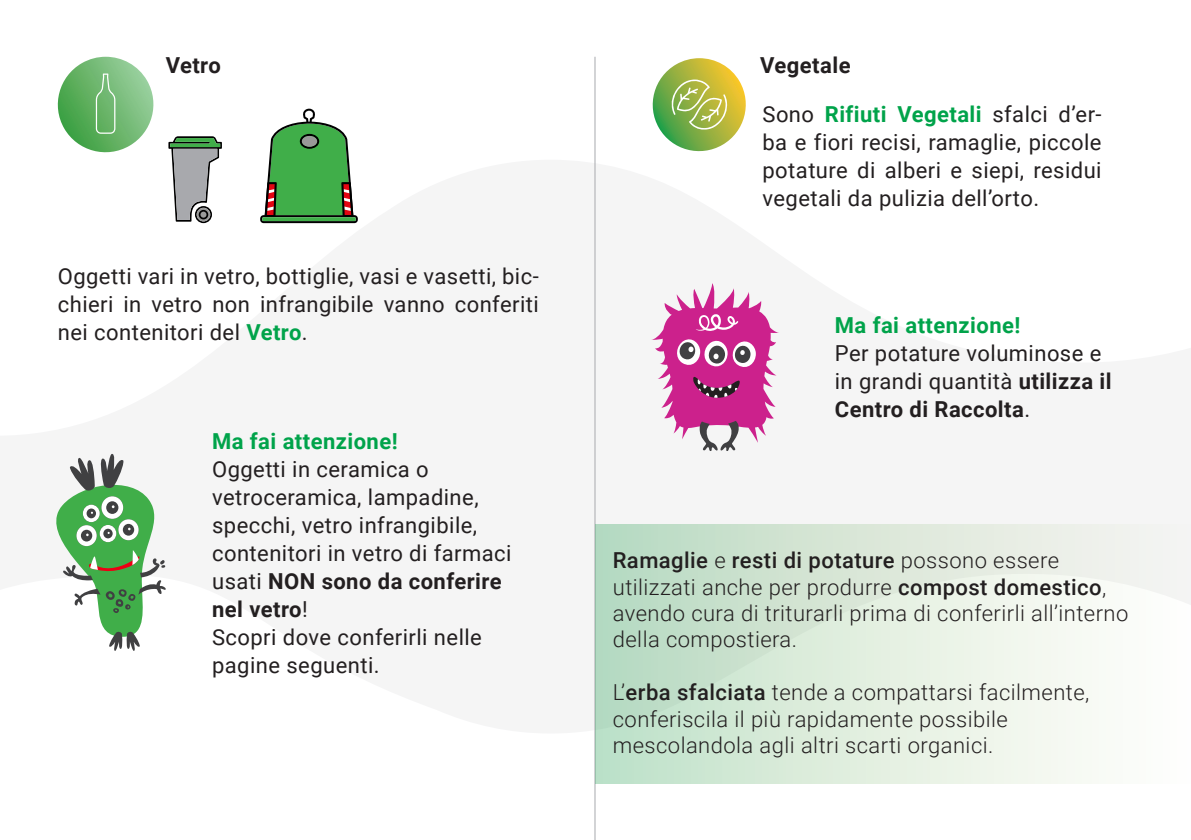
<style>
.page{position:relative;width:1191px;height:840px;background:#fff}
.page>*{position:absolute;margin:0;border:0;box-sizing:border-box;transform-origin:0 0}
.t1{font:22px/28px "Roboto";letter-spacing:.02em;color:#231f20;text-align:justify}
.t2{font:300 22px/26.4px "Roboto";letter-spacing:.02em;color:#231f20}
.t3{font:700 22px "Roboto";letter-spacing:.02em;color:#00a34a}
.t4{font:700 22px "Roboto";letter-spacing:.02em;color:#231f20}
.s1{font-weight:700;color:#00a34a}
.s2{font-weight:700}
.s3{font-weight:400}
.s4{font-weight:500}
</style>
<div class="page">
<svg style="left:260px;top:108px;width:98px;height:115px"></svg>
<div style="left:302px;top:136px;width:15px;height:11px;background:#999;border-radius:50%"></div>
<svg style="left:262px;top:217px;width:94px;height:4px"></svg>
<svg style="left:168px;top:136px;width:54px;height:87px"></svg>
<svg style="left:197px;top:208px;width:13px;height:13px"></svg>
<div style="left:199px;top:210px;width:9px;height:9px;border:2px solid #000;border-radius:50%"></div>
<svg style="left:57px;top:57px;width:97px;height:96px"></svg>
<svg style="left:652px;top:58px;width:94px;height:94px"></svg>
<svg style="left:651px;top:283px;width:128px;height:168px"></svg>
<svg style="left:56px;top:453px;width:110px;height:197px"></svg>
<hr style="left:594px;top:57px;width:1px;height:782px;background:#a8a9ad">
<div style="left:595px;top:524px;width:596px;height:258px;background:linear-gradient(to right,#bbdcc3,#fffefc)"></div>
<p class="t4" style="left:166px;top:50px;width:57px">Vetro</p>
<p class="t1" style="left:58px;top:261px;width:482px">Oggetti vari in vetro, bottiglie, vasi e vasetti, bic&shy;chieri in vetro non infrangibile vanno conferiti nei contenitori del <span class="s1">Vetro</span>.</p>
<p class="t3" style="left:212px;top:425px;width:187px">Ma fai attenzione!</p>
<p class="t1" style="left:212px;top:453px;width:218px">Oggetti in ceramica o</p>
<p class="t1" style="left:212px;top:481px;width:268px">vetroceramica, lampadine,</p>
<p class="t1" style="left:212px;top:509px;width:267px">specchi, vetro infrangibile,</p>
<p class="t1" style="left:212px;top:537px;width:301px">contenitori in vetro di farmaci usati <span class="s2">NON sono da conferire</span></p>
<p class="t4" style="left:212px;top:593px;width:97px">nel vetro<span class="s3">!</span></p>
<p class="t1" style="left:212px;top:621px;width:271px">Scopri dove conferirli nelle</p>
<p class="t1" style="left:212px;top:649px;width:169px">pagine seguenti.</p>
<p class="t4" style="left:760px;top:50px;width:92px">Vegetale</p>
<p class="t1" style="left:762px;top:99px;width:340px">Sono <span class="s1">Rifiuti Vegetali</span> sfalci d’er&shy;ba e fiori recisi, ramaglie, piccole potature di alberi e siepi, residui vegetali da pulizia dell’orto.</p>
<p class="t3" style="left:835px;top:310px;width:187px">Ma fai attenzione!</p>
<p class="t1" style="left:835px;top:338px;width:278px;text-align:left">Per potature voluminose e in grandi quantità <span class="s2">utilizza il<br>Centro di Raccolta</span>.</p>
<p class="t2" style="left:613px;top:546px;width:517px"><span class="s4">Ramaglie</span> e <span class="s4">resti di potature</span> possono essere utilizzati anche per produrre <span class="s4">compost domestico</span>, avendo cura di triturarli prima di conferirli all’interno della compostiera.</p>
<p class="t2" style="left:613px;top:678px;width:478px">L’<span class="s4">erba sfalciata</span> tende a compattarsi facilmente, conferiscila il più rapidamente possibile mescolandola agli altri scarti organici.</p>
</div>
